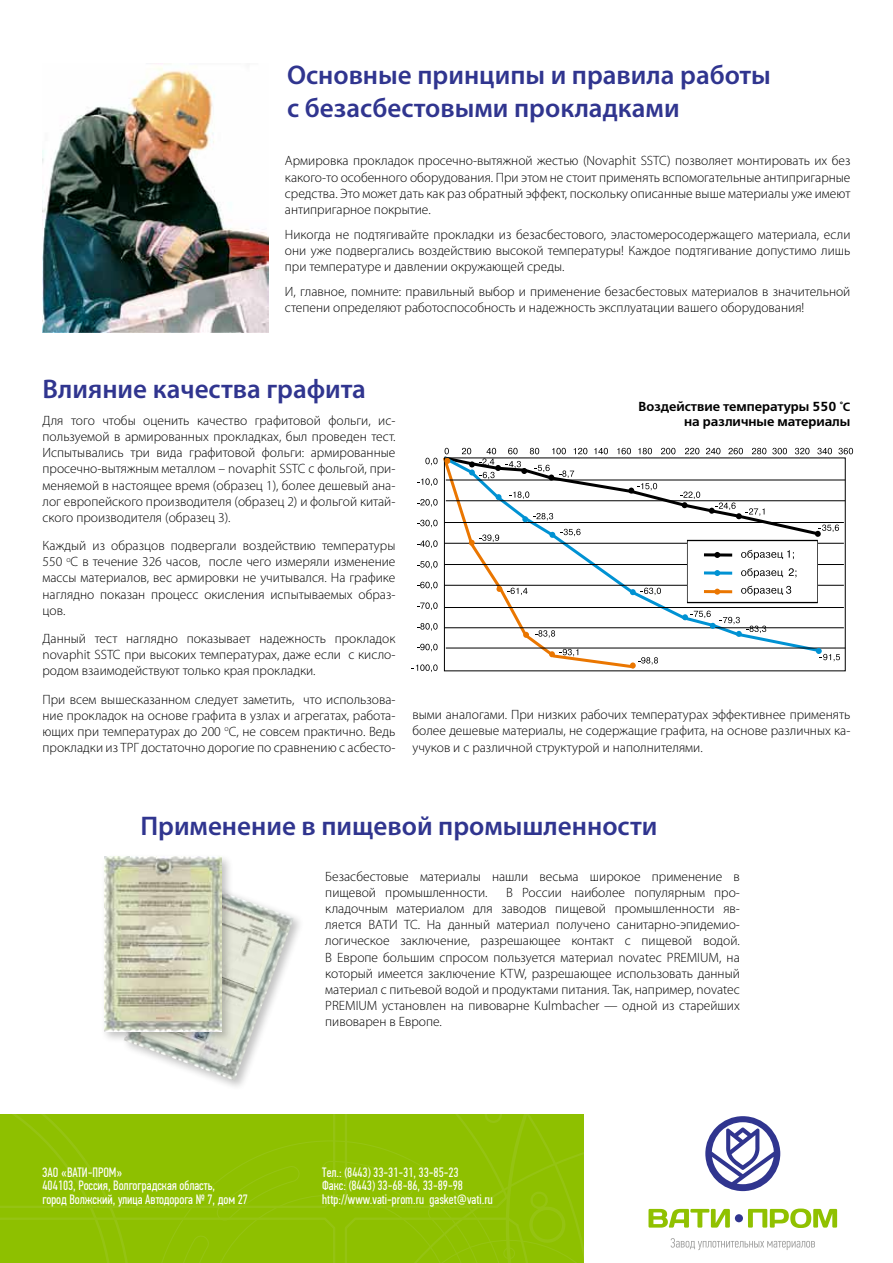
<style>
.page{position:relative;width:893px;height:1263px;background:#fff}
.page>*{position:absolute;margin:0;border:0;box-sizing:border-box;transform-origin:0 0}
.t1{font:600 27px/32.4px "Myriad Pro";color:#30358f}
.t2{font:300 13.5px/16.2px "Myriad Pro";color:#000;text-align:justify}
.t3{font:13.5px/13.5px "PF Din Text Comp Pro";color:#fff}
.t4{font:700 13.05px/15.8px "Free Set C";color:#000;text-align:right}
.s1{font-size:12px}
</style>
<div class="page">
<svg style="left:412px;top:448px;width:441px;height:224px"></svg>
<img style="left:126px;top:895px;width:168px;height:185px">
<div style="left:100px;top:853px;width:134px;height:190px;background:#000;opacity:.25"></div>
<img style="left:104px;top:857px;width:118px;height:174px">
<img style="left:43px;top:66px;width:226px;height:266px">
<div style="left:0;top:1114px;width:504px;height:149px;background:#8ec000"></div>
<svg style="left:152px;top:1140px;width:352px;height:123px"></svg>
<svg style="left:504px;top:1114px;width:80px;height:149px"></svg>
<svg style="left:648px;top:1116px;width:190px;height:134px"></svg>
<h1 class="t1" style="left:287px;top:58px;width:485px">Основные принципы и правила работы с безасбестовыми прокладками</h1>
<p class="t2" style="left:285px;top:153px;width:567px">Армировка прокладок просечно-вытяжной жестью (Novaphit SSTC) позволяет монтировать их без какого-то особенного оборудования. При этом не стоит применять вспомогательные антипригарные средства. Это может дать как раз обратный эффект, поскольку описанные выше материалы уже имеют антипригарное покрытие.</p>
<p class="t2" style="left:285px;top:226px;width:567px">Никогда не подтягивайте прокладки из безасбестового, эластомеросодержащего материала, если они уже подвергались воздействию высокой температуры! Каждое подтягивание допустимо лишь при температуре и давлении окружающей среды.</p>
<p class="t2" style="left:285px;top:283px;width:567px">И, главное, помните: правильный выбор и применение безасбестовых материалов в значительной степени определяют работоспособность и надежность эксплуатации вашего оборудования!</p>
<h1 class="t1" style="left:43px;top:372px;width:325px">Влияние качества графита</h1>
<p class="t2" style="left:43px;top:412px;width:354px">Для того чтобы оценить качество графитовой фольги, ис&shy;пользуемой в армированных прокладках, был проведен тест.<br>Испытывались три вида графитовой фольги: армированные просечно-вытяжным металлом – novaphit SSTC с фольгой, при&shy;меняемой в настоящее время (образец 1), более дешевый ана&shy;лог европейского производителя (образец 2) и фольгой китай&shy;ского производителя (образец 3).</p>
<p class="t2" style="left:43px;top:537px;width:354px">Каждый из образцов подвергали воздействию температуры 550 <sup>о</sup>С в течение 326 часов, после чего измеряли изменение массы материалов, вес армировки не учитывался. На графике наглядно показан процесс окисления испытываемых образ&shy;цов.</p>
<p class="t2" style="left:43px;top:630px;width:354px">Данный тест наглядно показывает надежность прокладок novaphit SSTC при высоких температурах, даже если с кисло&shy;родом взаимодействуют только края прокладки.</p>
<p class="t2" style="left:43px;top:691px;width:354px">При всем вышесказанном следует заметить, что использова&shy;ние прокладок на основе графита в узлах и агрегатах, работа&shy;ющих при температурах до 200 <sup>о</sup>С, не совсем практично. Ведь прокладки из ТРГ достаточно дорогие по сравнению с асбесто-</p>
<p class="t4" style="left:638px;top:399px;width:214px">Воздействие температуры 550 <span class="s1">°С </span>на различные материалы</p>
<p class="t2" style="left:412px;top:706px;width:439px">выми аналогами. При низких рабочих температурах эффективнее применять более дешевые материалы, не содержащие графита, на основе различных ка&shy;учуков и с различной структурой и наполнителями.</p>
<h1 class="t1" style="left:140px;top:809px;width:519px">Применение в пищевой промышленности</h1>
<p class="t2" style="left:325px;top:868px;width:416px">Безасбестовые материалы нашли весьма широкое применение в пищевой промышленности.</p>
<p class="t2" style="left:325px;top:884px;width:416px;text-indent:181px">В России наиболее популярным про&shy;кладочным материалом для заводов пищевой промышленности яв&shy;ляется ВАТИ</p>
<p class="t2" style="left:325px;top:916px;width:416px;text-indent:79px">ТС. На данный материал получено санитарно-эпидемио&shy;логическое заключение, разрешающее контакт с пищевой водой.<br>В Европе большим спросом пользуется материал novatec PREMIUM, на который имеется заключение KTW, разрешающее использовать данный материал с питьевой водой и продуктами питания. Так, например, novatec PREMIUM установлен на пивоварне Kulmbacher — одной из старейших пивоварен в Европе.</p>
<p class="t3" style="left:43px;top:1165px;width:207px">ЗАО «ВАТИ-ПРОМ»<br>404103, Россия, Волгоградская область,<br>город Волжский, улица Автодорога № 7, дом 27</p>
<p class="t3" style="left:322px;top:1165px;width:172px">Тел.: (8443) 33-31-31, 33-85-23<br>Факс: (8443) 33-68-86, 33-89-98 http://www.vati-prom.ru gasket@vati.ru</p>
</div>
